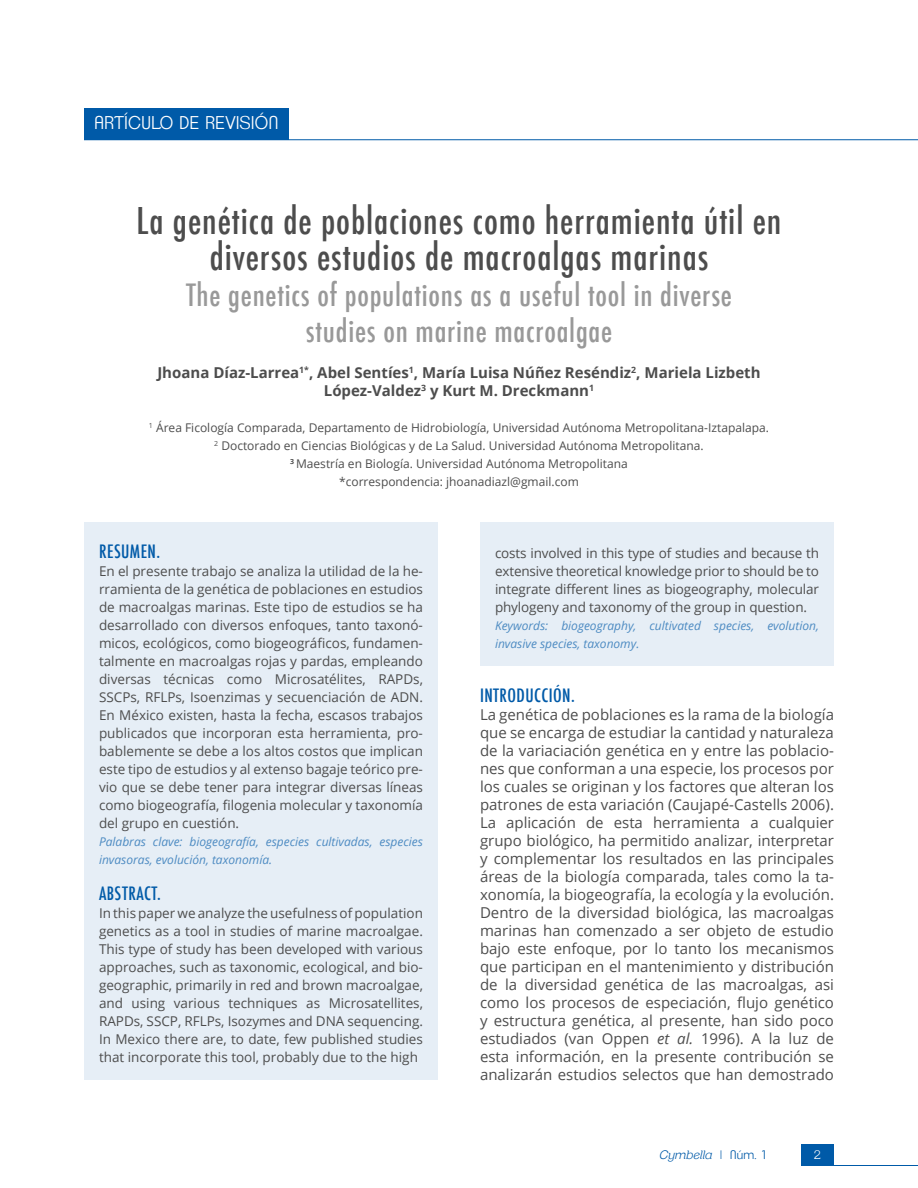
<style>
.page{position:relative;width:918px;height:1188px;background:#fff}
.page>*{position:absolute;margin:0;border:0;box-sizing:border-box;transform-origin:0 0}
.Titulo{font:500 condensed 36px/36px "Futura";letter-spacing:.025em;color:#4d4d4d;text-align:center}
.Titulo_-_ingles{font:500 condensed 30px/36px "Futura";letter-spacing:.025em;color:#999;text-align:center}
.t1{font:300 18px "Clemente P Dae";letter-spacing:.025em;color:#fff}
.Resumen{font:500 condensed 18px "Futura";letter-spacing:.025em;color:#005aa8}
.Seccion{font:500 condensed 18px "Futura";letter-spacing:.025em;color:#005aa8}
.Cuerpo{font:15px/18px "Open Sans";color:#4d4d4d;text-align:justify}
.Autores{font:700 15px/18px "Open Sans";color:#4d4d4d;text-align:center}
.Resumen_Cuerpo{font:13.5px/18px "Open Sans";color:#4d4d4d;text-align:justify}
.Instituciones{font:12px "Open Sans";color:#4d4d4d}
.Palabras_Clave{font:italic 12px/18px "Open Sans";color:#4d8bc2}
.t2{font:italic 300 12px "Clemente P Daf";letter-spacing:.025em;color:#005aa8}
.t3{font:300 12px "Clemente P Dae";color:#fff}
.s1{font-style:italic}
.s2{font-family:"Clemente P Dae";font-style:normal}
</style>
<div class="page">
<div style="left:84px;top:108px;width:205px;height:32px;background:#005aa8"></div>
<hr style="left:84px;top:139px;width:834px;height:1px;background:#005aa8">
<div style="left:801px;top:1144px;width:33px;height:22px;background:#005aa8"></div>
<hr style="left:801px;top:1165px;width:117px;height:1px;background:#005aa8">
<div style="left:84px;top:522px;width:354px;height:558px;background:#e6eef6"></div>
<div style="left:480px;top:522px;width:354px;height:144px;background:#e6eef6"></div>
<h3 class="t1" style="left:94px;top:113px;width:185px">ARTÍCULO DE REVISIÓN</h3>
<p class="Titulo" style="left:137px;top:203px;width:646px">La genética de poblaciones como herramienta útil en diversos estudios de macroalgas marinas</p>
<p class="Titulo_-_ingles" style="left:186px;top:277px;width:547px">The genetics of populations as a useful tool in diverse studies on marine macroalgae</p>
<p class="Autores" style="left:157px;top:363px;width:605px">Jhoana Díaz-Larrea<sup>1*</sup>, Abel Sentíes<sup>1</sup>, María Luisa Núñez Reséndiz<sup>2</sup>, Mariela Lizbeth<br>López-Valdez<sup>3</sup> y Kurt M. Dreckmann<sup>1</sup></p>
<p class="Instituciones" style="left:149px;top:419px;width:622px"><sup>1</sup> Área Ficología Comparada, Departamento de Hidrobiología, Universidad Autónoma Metropolitana-Iztapalapa.</p>
<p class="Instituciones" style="left:214px;top:437px;width:491px"><sup>2</sup> Doctorado en Ciencias Biológicas y de La Salud. Universidad Autónoma Metropolitana.</p>
<p class="Instituciones" style="left:290px;top:455px;width:339px"><sup>3</sup> Maestría en Biología. Universidad Autónoma Metropolitana</p>
<p class="Instituciones" style="left:339px;top:473px;width:241px">*correspondencia: jhoanadiazl@gmail.com</p>
<p class="Resumen" style="left:99px;top:540px;width:63px">RESUMEN.</p>
<p class="Resumen_Cuerpo" style="left:99px;top:562px;width:326px">En el presente trabajo se analiza la utilidad de la he&shy;rramienta de la genética de poblaciones en estudios de macroalgas marinas. Este tipo de estudios se ha desarrollado con diversos enfoques, tanto taxonó&shy;micos, ecológicos, como biogeográficos, fundamen&shy;talmente en macroalgas rojas y pardas, empleando diversas técnicas como Microsatélites, RAPDs, SSCPs, RFLPs, Isoenzimas y secuenciación de ADN.<br>En México existen, hasta la fecha, escasos trabajos publicados que incorporan esta herramienta, pro&shy;bablemente se debe a los altos costos que implican este tipo de estudios y al extenso bagaje teórico pre&shy;vio que se debe tener para integrar diversas líneas como biogeografía, filogenia molecular y taxonomía del grupo en cuestión.</p>
<p class="Palabras_Clave" style="left:99px;top:832px;width:325px">Palabras clave: biogeografía, especies cultivadas, especies invasoras, evolución, taxonomía.</p>
<p class="Resumen" style="left:99px;top:882px;width:63px">ABSTRACT.</p>
<p class="Resumen_Cuerpo" style="left:99px;top:904px;width:326px">In this paper we analyze the usefulness of population genetics as a tool in studies of marine macroalgae.<br>This type of study has been developed with various approaches, such as taxonomic, ecological, and bio&shy;geographic, primarily in red and brown macroalgae, and using various techniques as Microsatellites, RAPDs, SSCP, RFLPs, Isozymes and DNA sequencing.<br>In Mexico there are, to date, few published studies that incorporate this tool, probably due to the high</p>
<p class="Resumen_Cuerpo" style="left:495px;top:544px;width:326px">costs involved in this type of studies and because th extensive theoretical knowledge prior to should be to integrate different lines as biogeography, molecular phylogeny and taxonomy of the group in question.</p>
<p class="Palabras_Clave" style="left:495px;top:616px;width:325px">Keywords: biogeography, cultivated species, evolution, invasive species, taxonomy.</p>
<p class="Seccion" style="left:480px;top:684px;width:96px">INTRODUCCIÓN.</p>
<p class="Cuerpo" style="left:480px;top:705px;width:356px">La genética de poblaciones es la rama de la biología que se encarga de estudiar la cantidad y naturaleza de la variaciación genética en y entre las poblacio&shy;nes que conforman a una especie, los procesos por los cuales se originan y los factores que alteran los patrones de esta variación (Caujapé-Castells 2006).<br>La aplicación de esta herramienta a cualquier grupo biológico, ha permitido analizar, interpretar y complementar los resultados en las principales áreas de la biología comparada, tales como la ta&shy;xonomía, la biogeografía, la ecología y la evolución.<br>Dentro de la diversidad biológica, las macroalgas marinas han comenzado a ser objeto de estudio bajo este enfoque, por lo tanto los mecanismos que participan en el mantenimiento y distribución de la diversidad genética de las macroalgas, asi como los procesos de especiación, flujo genético y estructura genética, al presente, han sido poco estudiados (van Oppen <span class="s1">et al.</span> 1996). A la luz de esta información, en la presente contribución se analizarán estudios selectos que han demostrado</p>
<p class="t2" style="left:660px;top:1148px;width:110px">Cymbella <span class="s2">| Núm. 1</span></p>
<p class="t3" style="left:814px;top:1148px;width:9px">2</p>
</div>
